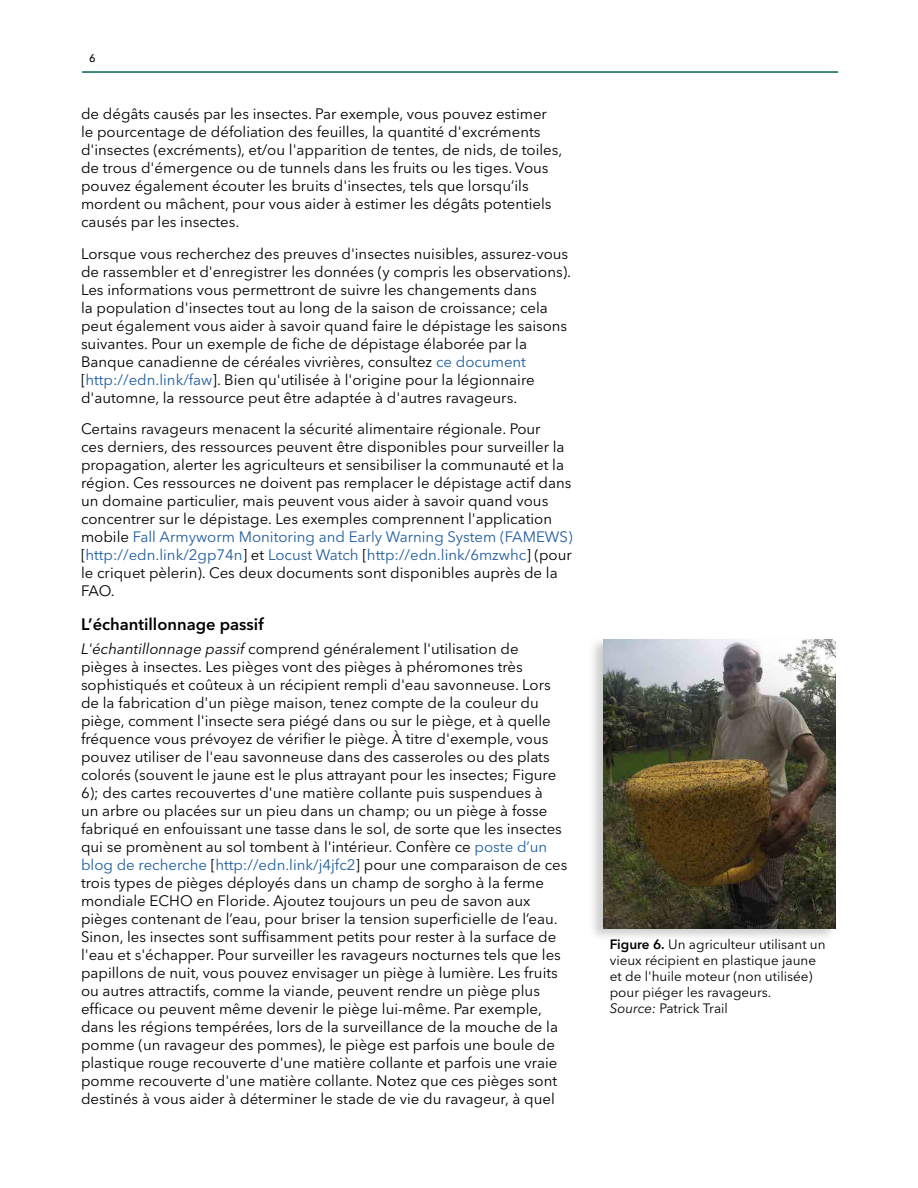
<style>
.page{position:relative;width:918px;height:1188px;background:#fff}
.page>*{position:absolute;margin:0;border:0;box-sizing:border-box;transform-origin:0 0}
.Heading_2{font:600 16.5px "Avenir Next LT Pro";color:#000}
.Body_Text{font:15px/18px "Avenir Next LT Pro";color:#000}
.Figure{font:13.5px/16.2px "Avenir Next LT Pro";color:#000}
.s1{color:#215e9e}
.s2{font-style:italic}
.s3{font-weight:600}
</style>
<div class="page">
<hr style="left:82px;top:71px;width:756px;height:2px;background:#006552">
<div style="left:588px;top:636px;width:249px;height:306px;background:#000;opacity:.2"></div>
<img style="left:603px;top:639px;width:233px;height:290px">
<p class="Body_Text" style="left:89px;top:48px;width:9px">6</p>
<p class="Body_Text" style="left:81px;top:105px;width:483px">de dégâts causés par les insectes. Par exemple, vous pouvez estimer le pourcentage de défoliation des feuilles, la quantité d'excréments d'insectes (excréments), et/ou l'apparition de tentes, de nids, de toiles, de trous d'émergence ou de tunnels dans les fruits ou les tiges. Vous pouvez également écouter les bruits d'insectes, tels que lorsqu’ils mordent ou mâchent, pour vous aider à estimer les dégâts potentiels causés par les insectes.</p>
<p class="Body_Text" style="left:81px;top:245px;width:492px">Lorsque vous recherchez des preuves d'insectes nuisibles, assurez-vous de rassembler et d'enregistrer les données (y compris les observations).<br>Les informations vous permettront de suivre les changements dans<br>la population d'insectes tout au long de la saison de croissance; cela peut également vous aider à savoir quand faire le dépistage les saisons suivantes. Pour un exemple de fiche de dépistage élaborée par la Banque canadienne de céréales vivrières, consultez <span class="s1">ce document </span>[<span class="s1">http://edn.link/faw</span>]. Bien qu'utilisée à l'origine pour la légionnaire d'automne, la ressource peut être adaptée à d'autres ravageurs.</p>
<p class="Body_Text" style="left:81px;top:420px;width:493px">Certains ravageurs menacent la sécurité alimentaire régionale. Pour<br>ces derniers, des ressources peuvent être disponibles pour surveiller la propagation, alerter les agriculteurs et sensibiliser la communauté et la région. Ces ressources ne doivent pas remplacer le dépistage actif dans un domaine particulier, mais peuvent vous aider à savoir quand vous concentrer sur le dépistage. Les exemples comprennent l'application mobile <span class="s1">Fall Armyworm Monitoring and Early Warning System (FAMEWS) </span>[<span class="s1">http://edn.link/2gp74n</span>] et <span class="s1">Locust Watch</span> [<span class="s1">http://edn.link/6mzwhc</span>] (pour le criquet pèlerin). Ces deux documents sont disponibles auprès de la FAO.</p>
<p class="Heading_2" style="left:81px;top:614px;width:184px">L’échantillonnage passif</p>
<p class="Body_Text" style="left:81px;top:640px;width:488px"><span class="s2">L'échantillonnage passif</span> comprend généralement l'utilisation de pièges à insectes. Les pièges vont des pièges à phéromones très sophistiqués et coûteux à un récipient rempli d'eau savonneuse. Lors de la fabrication d'un piège maison, tenez compte de la couleur du piège, comment l'insecte sera piégé dans ou sur le piège, et à quelle fréquence vous prévoyez de vérifier le piège. À titre d'exemple, vous pouvez utiliser de l'eau savonneuse dans des casseroles ou des plats colorés (souvent le jaune est le plus attrayant pour les insectes; Figure 6); des cartes recouvertes d'une matière collante puis suspendues à<br>un arbre ou placées sur un pieu dans un champ; ou un piège à fosse fabriqué en enfouissant une tasse dans le sol, de sorte que les insectes qui se promènent au sol tombent à l'intérieur. Confère ce <span class="s1">poste d’un blog de recherche</span> [<span class="s1">http://edn.link/j4jfc2</span>] pour une comparaison de ces trois types de pièges déployés dans un champ de sorgho à la ferme mondiale ECHO en Floride. Ajoutez toujours un peu de savon aux pièges contenant de l’eau, pour briser la tension superficielle de l’eau.<br>Sinon, les insectes sont suffisamment petits pour rester à la surface de l'eau et s'échapper. Pour surveiller les ravageurs nocturnes tels que les papillons de nuit, vous pouvez envisager un piège à lumière. Les fruits ou autres attractifs, comme la viande, peuvent rendre un piège plus efficace ou peuvent même devenir le piège lui-même. Par exemple, dans les régions tempérées, lors de la surveillance de la mouche de la pomme (un ravageur des pommes), le piège est parfois une boule de plastique rouge recouverte d'une matière collante et parfois une vraie pomme recouverte d'une matière collante. Notez que ces pièges sont destinés à vous aider à déterminer le stade de vie du ravageur, à quel</p>
<p class="Figure" style="left:610px;top:936px;width:217px"><span class="s3">Figure 6.</span> Un agriculteur utilisant un vieux récipient en plastique jaune et de l'huile moteur (non utilisée) pour piéger les ravageurs.<br><span class="s2">Source:</span> Patrick Trail</p>
</div>
